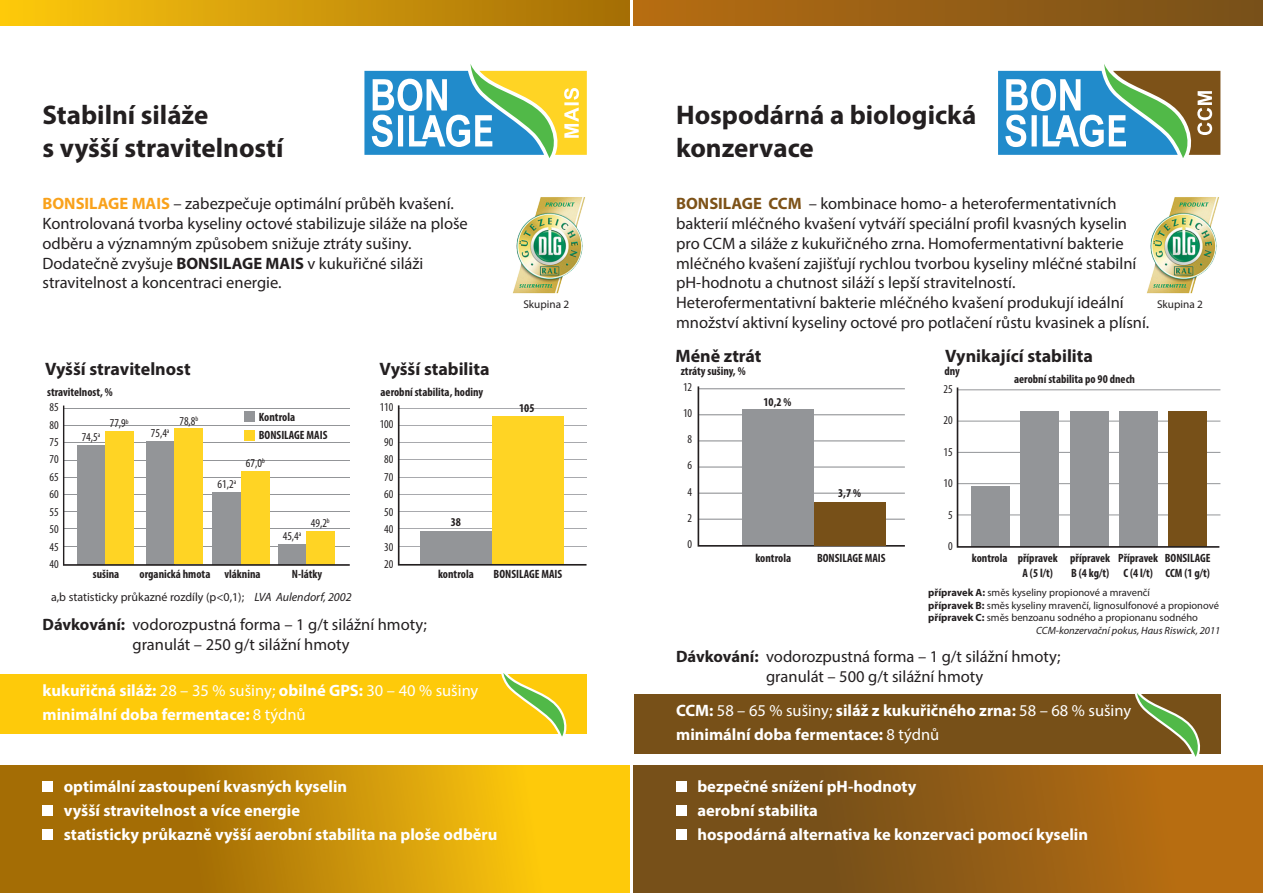
<style>
.page{position:relative;width:1263px;height:893px;background:#fff}
.page>*{position:absolute;margin:0;border:0;box-sizing:border-box;transform-origin:0 0}
.nadpis{font:700 27px/32.4px "Myriad Pro";color:#231f20}
.text_vyrobky{font:700 18px "Myriad Pro";color:#231f20}
.text_vyrobky-2{font:16.5px/19.8px "Myriad Pro";color:#231f20}
.text_vyrobky-3{font:700 16.5px "Myriad Pro";color:#fff}
.nadpis-2{font:16.5px/19.8px "Myriad Pro";color:#231f20}
.graf_m{font:700 condensed 12px "Myriad Pro";color:#231f20}
.graf_m-2{font:condensed 12px "Myriad Pro";color:#231f20}
.text_vyrobky-4{font:12px "Myriad Pro";color:#231f20}
.text_vyrobky-5{font:11.25px "Myriad Pro";color:#231f20}
.text_vyrobky-6{font:10.5px "Myriad Pro";color:#231f20}
.text_vyrobky-7{font:italic 10.5px "Myriad Pro";color:#231f20}
.s1{font-weight:700;color:#f9a21c}
.s2{font-weight:700}
.s3{font-style:italic}
.s4{font-weight:400}
.s5{font-weight:700;color:#7d5218}
</style>
<div class="page">
<div style="left:0;top:674px;width:587px;height:59px;background:#feca0a"></div>
<svg style="left:499px;top:673px;width:71px;height:64px"></svg>
<div style="left:0;top:0;width:629px;height:26px;background:linear-gradient(to right,#fdc80e,#a46c07)"></div>
<svg style="left:0;top:765px;width:629px;height:128px;background:#c99308"></svg>
<div style="left:43px;top:781px;width:10px;height:11px;background:#fff"></div>
<div style="left:43px;top:805px;width:10px;height:11px;background:#fff"></div>
<div style="left:43px;top:829px;width:10px;height:11px;background:#fff"></div>
<svg style="left:364px;top:64px;width:223px;height:94px"></svg>
<img style="left:513px;top:197px;width:73px;height:97px">
<svg style="left:398px;top:405px;width:188px;height:161px"></svg>
<svg style="left:63px;top:406px;width:287px;height:160px"></svg>
<div style="left:244px;top:411px;width:11px;height:11px;background:#939598"></div>
<div style="left:244px;top:429px;width:11px;height:11px;background:#ffd424"></div>
<div style="left:634px;top:694px;width:586px;height:60px;background:#775018"></div>
<svg style="left:1135px;top:693px;width:65px;height:64px"></svg>
<div style="left:634px;top:0;width:629px;height:26px;background:linear-gradient(to right,#b66d12,#765019)"></div>
<div style="left:634px;top:765px;width:629px;height:128px;background:linear-gradient(to right,#68491b,#bb6f11)"></div>
<div style="left:676px;top:781px;width:11px;height:11px;background:#fff"></div>
<div style="left:676px;top:805px;width:11px;height:11px;background:#fff"></div>
<div style="left:676px;top:829px;width:11px;height:11px;background:#fff"></div>
<img style="left:1147px;top:197px;width:73px;height:97px">
<svg style="left:998px;top:64px;width:222px;height:94px"></svg>
<svg style="left:697px;top:386px;width:208px;height:161px"></svg>
<svg style="left:956px;top:387px;width:265px;height:161px"></svg>
<div style="left:742px;top:409px;width:72px;height:136px;background:#939598"></div>
<div style="left:814px;top:502px;width:72px;height:43px;background:#775018"></div>
<p class="nadpis" style="left:43px;top:98px;width:243px">Stabilní siláže<br>s vyšší stravitelností</p>
<p class="nadpis-2" style="left:43px;top:193px;width:427px"><span class="s1">BONSILAGE MAIS</span> – zabezpečuje optimální průběh kvašení.<br>Kontrolovaná tvorba kyseliny octové stabilizuje siláže na ploše odběru a významným způsobem snižuje ztráty sušiny.<br>Dodatečně zvyšuje <span class="s2">BONSILAGE MAIS</span> v kukuřičné siláži stravitelnost a koncentraci energie.</p>
<p class="text_vyrobky-5" style="left:523px;top:297px;width:47px">Skupina 2</p>
<p class="text_vyrobky" style="left:45px;top:357px;width:147px">Vyšší stravitelnost</p>
<p class="graf_m" style="left:47px;top:384px;width:67px">stravitelnost, %</p>
<p class="graf_m-2" style="left:49px;top:400px;width:11px">85</p>
<p class="graf_m-2" style="left:49px;top:417px;width:11px">80</p>
<p class="graf_m-2" style="left:49px;top:435px;width:11px">75</p>
<p class="graf_m-2" style="left:49px;top:452px;width:11px">70</p>
<p class="graf_m-2" style="left:49px;top:470px;width:11px">65</p>
<p class="graf_m-2" style="left:49px;top:487px;width:11px">60</p>
<p class="graf_m-2" style="left:49px;top:505px;width:11px">55</p>
<p class="graf_m-2" style="left:49px;top:522px;width:11px">50</p>
<p class="graf_m-2" style="left:49px;top:539px;width:11px">45</p>
<p class="graf_m-2" style="left:49px;top:557px;width:11px">40</p>
<p class="graf_m-2" style="left:82px;top:429px;width:20px">74,5<sup>a</sup></p>
<p class="graf_m-2" style="left:110px;top:416px;width:20px">77,9<sup>b</sup></p>
<p class="graf_m-2" style="left:151px;top:425px;width:20px">75,4<sup>a</sup></p>
<p class="graf_m-2" style="left:179px;top:413px;width:20px">78,8<sup>b</sup></p>
<p class="graf_m-2" style="left:218px;top:476px;width:20px">61,2<sup>a</sup></p>
<p class="graf_m" style="left:259px;top:409px;width:38px">Kontrola</p>
<p class="graf_m" style="left:259px;top:428px;width:70px">BONSILAGE MAIS</p>
<p class="graf_m-2" style="left:246px;top:456px;width:20px">67,0<sup>b</sup></p>
<p class="graf_m-2" style="left:283px;top:529px;width:20px">45,4<sup>a</sup></p>
<p class="graf_m-2" style="left:311px;top:516px;width:20px">49,2<sup>b</sup></p>
<p class="graf_m" style="left:93px;top:567px;width:28px">sušina</p>
<p class="graf_m" style="left:140px;top:567px;width:122px">organická hmota vláknina</p>
<p class="graf_m" style="left:292px;top:567px;width:32px">N-látky</p>
<p class="text_vyrobky-4" style="left:51px;top:590px;width:302px">a,b statisticky průkazné rozdíly (p&lt;0,1); <span class="s3">LVA Aulendorf, 2002</span></p>
<p class="text_vyrobky" style="left:379px;top:357px;width:112px">Vyšší stabilita</p>
<p class="graf_m" style="left:381px;top:384px;width:104px">aerobní stabilita, hodiny</p>
<p class="graf_m-2" style="left:380px;top:400px;width:15px">110</p>
<p class="graf_m-2" style="left:380px;top:417px;width:15px">100</p>
<p class="graf_m-2" style="left:384px;top:435px;width:11px">90</p>
<p class="graf_m-2" style="left:384px;top:452px;width:11px">80</p>
<p class="graf_m-2" style="left:384px;top:469px;width:11px">70</p>
<p class="graf_m-2" style="left:384px;top:487px;width:11px">60</p>
<p class="graf_m-2" style="left:384px;top:504px;width:11px">50</p>
<p class="graf_m-2" style="left:384px;top:522px;width:11px">40</p>
<p class="graf_m-2" style="left:384px;top:539px;width:11px">30</p>
<p class="graf_m-2" style="left:384px;top:557px;width:11px">20</p>
<p class="graf_m" style="left:438px;top:567px;width:37px">kontrola</p>
<p class="graf_m" style="left:494px;top:567px;width:70px">BONSILAGE MAIS</p>
<p class="graf_m" style="left:519px;top:400px;width:17px">105</p>
<p class="graf_m" style="left:451px;top:515px;width:12px">38</p>
<p class="text_vyrobky-2" style="left:133px;top:614px;width:296px;text-indent:-90px"><span class="s2">Dávkování:</span> vodorozpustná forma – 1 g/t silážní hmoty; granulát – 250 g/t silážní hmoty</p>
<p class="text_vyrobky-3" style="left:43px;top:680px;width:437px">kukuřičná siláž: <span class="s4">28 – 35 % sušiny;</span> obilné GPS: <span class="s4">30 – 40 % sušiny</span></p>
<p class="text_vyrobky-3" style="left:43px;top:704px;width:265px">minimální doba fermentace: <span class="s4">8 týdnů</span></p>
<p class="text_vyrobky-3" style="left:64px;top:775px;width:285px">optimální zastoupení kvasných kyselin</p>
<p class="text_vyrobky-3" style="left:64px;top:799px;width:238px">vyšší stravitelnost a více energie</p>
<p class="text_vyrobky-3" style="left:64px;top:823px;width:435px">statisticky průkazně vyšší aerobní stabilita na ploše odběru</p>
<p class="nadpis" style="left:676px;top:98px;width:302px">Hospodárná a biologická konzervace</p>
<p class="text_vyrobky-2" style="left:676px;top:193px;width:475px"><span class="s5">BONSILAGE CCM</span> – kombinace homo- a heterofermentativních bakterií mléčného kvašení vytváří speciální profil kvasných kyselin pro CCM a siláže z kukuřičného zrna. Homofermentativní bakterie mléčného kvašení zajišťují rychlou tvorbou kyseliny mléčné stabilní pH-hodnotu a chutnost siláží s lepší stravitelností.<br>Heterofermentativní bakterie mléčného kvašení produkují ideální množství aktivní kyseliny octové pro potlačení růstu kvasinek a plísní.</p>
<p class="text_vyrobky" style="left:675px;top:344px;width:88px">Méně ztrát</p>
<p class="graf_m" style="left:681px;top:364px;width:66px">ztráty sušiny, %</p>
<p class="graf_m-2" style="left:683px;top:380px;width:11px">12</p>
<p class="graf_m-2" style="left:683px;top:406px;width:11px">10</p>
<p class="graf_m-2" style="left:688px;top:432px;width:6px">8</p>
<p class="graf_m-2" style="left:688px;top:458px;width:6px">6</p>
<p class="graf_m-2" style="left:688px;top:484px;width:6px">4</p>
<p class="graf_m-2" style="left:688px;top:511px;width:6px">2</p>
<p class="graf_m-2" style="left:688px;top:537px;width:6px">0</p>
<p class="graf_m" style="left:763px;top:394px;width:29px">10,2 %</p>
<p class="graf_m" style="left:838px;top:486px;width:24px">3,7 %</p>
<p class="text_vyrobky" style="left:945px;top:344px;width:149px">Vynikající stabilita</p>
<p class="graf_m" style="left:1014px;top:371px;width:122px">aerobní stabilita po 90 dnech</p>
<p class="graf_m-2" style="left:943px;top:382px;width:11px">25</p>
<p class="graf_m-2" style="left:943px;top:413px;width:11px">20</p>
<p class="graf_m-2" style="left:943px;top:444px;width:11px">15</p>
<p class="graf_m-2" style="left:943px;top:476px;width:11px">10</p>
<p class="graf_m-2" style="left:948px;top:507px;width:6px">5</p>
<p class="graf_m-2" style="left:948px;top:539px;width:6px">0</p>
<p class="graf_m" style="left:944px;top:364px;width:17px">dny</p>
<p class="text_vyrobky-5" style="left:1157px;top:297px;width:47px">Skupina 2</p>
<p class="graf_m" style="left:755px;top:551px;width:37px">kontrola</p>
<p class="graf_m" style="left:817px;top:551px;width:70px">BONSILAGE MAIS</p>
<p class="graf_m" style="left:972px;top:551px;width:240px">kontrola přípravek přípravek Přípravek BONSILAGE</p>
<p class="graf_m" style="left:1022px;top:565px;width:32px">A (5 l/t)</p>
<p class="graf_m" style="left:1071px;top:565px;width:140px">B (4 kg/t) C (4 l/t) CCM (1 g/t)</p>
<p class="text_vyrobky-6" style="left:928px;top:586px;width:223px"><span class="s2">přípravek A:</span> směs kyseliny propionové a mravenčí</p>
<p class="text_vyrobky-6" style="left:928px;top:598px;width:292px"><span class="s2">přípravek B:</span> směs kyseliny mravenčí, lignosulfonové a propionové</p>
<p class="text_vyrobky-6" style="left:928px;top:611px;width:271px"><span class="s2">přípravek C:</span> směs benzoanu sodného a propionanu sodného</p>
<p class="text_vyrobky-7" style="left:1036px;top:624px;width:186px">CCM-konzervační pokus, Haus Riswick, 2011</p>
<p class="text_vyrobky-2" style="left:766px;top:646px;width:296px;text-indent:-90px"><span class="s2">Dávkování:</span> vodorozpustná forma – 1 g/t silážní hmoty; granulát – 500 g/t silážní hmoty</p>
<p class="text_vyrobky-3" style="left:676px;top:700px;width:457px">CCM: <span class="s4">58 – 65 % sušiny;</span> siláž z kukuřičného zrna: <span class="s4">58 – 68 % sušiny</span></p>
<p class="text_vyrobky-3" style="left:676px;top:724px;width:265px">minimální doba fermentace: <span class="s4">8 týdnů</span></p>
<p class="text_vyrobky-3" style="left:697px;top:775px;width:220px">bezpečné snížení pH-hodnoty</p>
<p class="text_vyrobky-3" style="left:697px;top:799px;width:122px">aerobní stabilita</p>
<p class="text_vyrobky-3" style="left:697px;top:823px;width:392px">hospodárná alternativa ke konzervaci pomocí kyselin</p>
</div>
